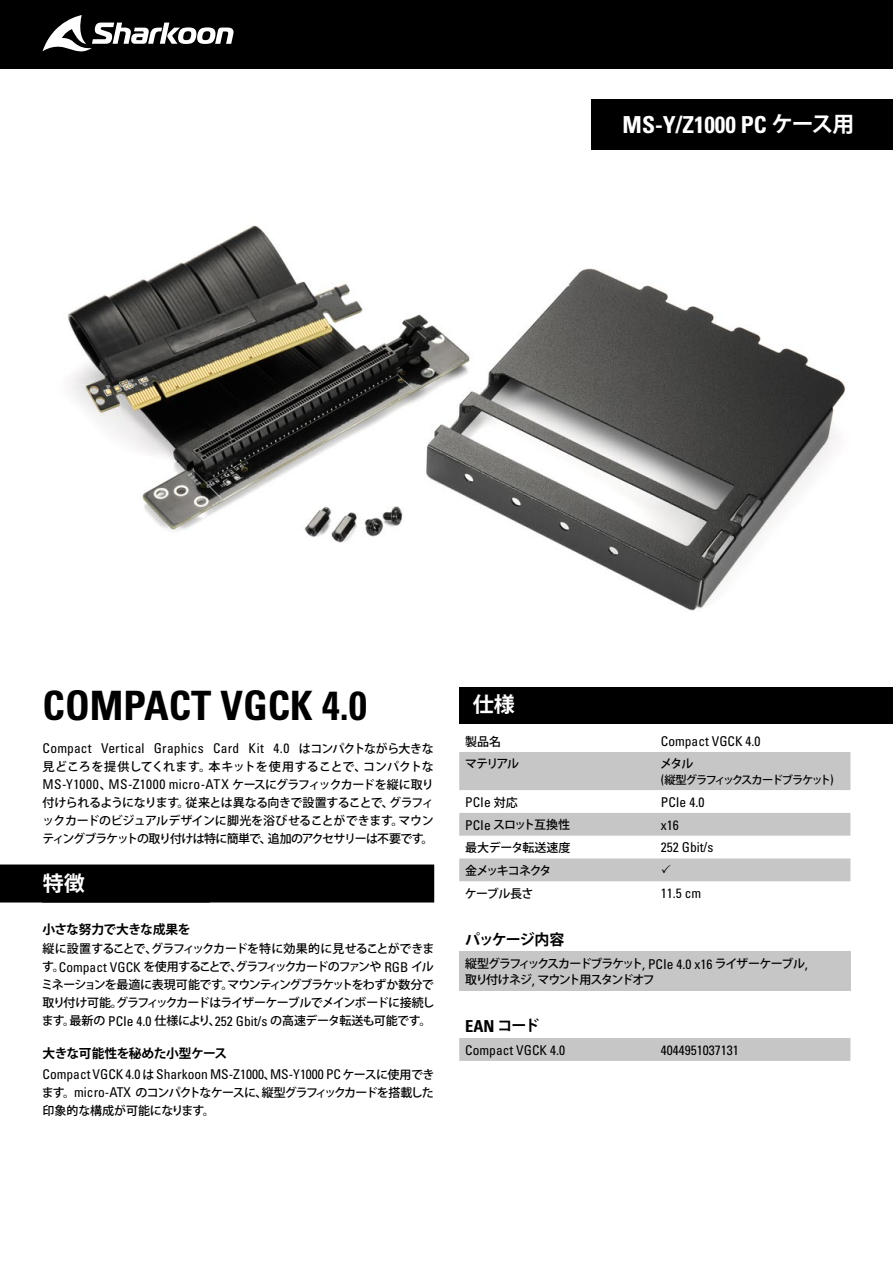
<style>
.page{position:relative;width:893px;height:1263px;background:#fff}
.page>*{position:absolute;margin:0;border:0;box-sizing:border-box;transform-origin:0 0}
.t1{font:40.5px "Univers LTCYR 67 Bold Cond";color:#000}
.t2{font:23.4px "Univers LTCYR 67 Bold Cond";color:#fff}
.t3{font:700 21px "Koz Go Pr 6 N";color:#fff}
.t4{font:16.5px "Univers LTCYR 67 Bold Cond";color:#000}
.t5{font:700 15px "Koz Go Pr 6 N";letter-spacing:-.065em;color:#000}
.t6{font:condensed 13.5px "Univers LTCYR 57";color:#000}
.t7{font:condensed 13.5px "Univers LTCYR 57";letter-spacing:.025em;color:#000}
.t8{font:700 12.75px "Koz Go Pr 6 N";letter-spacing:-.04em;color:#000}
.t9{font:500 12px/18px "Koz Go Pr 6 N";letter-spacing:-.06em;color:#000;text-align:justify}
.t10{font:500 12px/22.8px "Koz Go Pr 6 N";letter-spacing:-.08em;color:#000}
.t11{font:500 12px/16.2px "Koz Go Pr 6 N";letter-spacing:-.105em;color:#000}
.t12{font:500 12px "Koz Go Pr 6 N";letter-spacing:.005em;color:#000}
.t13{font:500 12px "Koz Go Pr 6 N";letter-spacing:-.085em;color:#000}
.t14{font:500 12px "Koz Go Pr 6 N";letter-spacing:-.015em;color:#000}
.t15{font:500 11.25px "Koz Go Pr 6 N";letter-spacing:-.125em;color:#000}
.s1{font-family:"Koz Go Pr 6 N";font-weight:700;font-size:21.9px}
.s2{font-family:"Koz Go Pr 6 N";font-weight:500;font-stretch:normal;font-size:12px}
.s3{font-family:"Univers LTCYR 57";font-weight:400;font-stretch:condensed;font-size:13.5px}
.s4{font-family:"Univers LTCYR 57";font-weight:400;font-stretch:condensed;font-size:12.75px}
.s5{font-family:"Koz Go Pr 6 N";font-weight:700;font-size:15px}
</style>
<div class="page">
<div style="left:0;top:0;width:893px;height:69px;background:#000"></div>
<svg style="left:43px;top:15px;width:191px;height:37px"></svg>
<img style="left:67px;top:225px;width:779px;height:386px">
<div style="left:459px;top:952px;width:391px;height:39px;background:#c6c6c6"></div>
<div style="left:459px;top:686px;width:434px;height:37px;background:#000"></div>
<svg style="left:459px;top:881px;width:391px;height:1px"></svg>
<svg style="left:459px;top:752px;width:391px;height:129px;fill:#c6c6c6"></svg>
<div style="left:459px;top:1038px;width:391px;height:23px;background:#c6c6c6"></div>
<div style="left:0;top:865px;width:434px;height:37px;background:#000"></div>
<div style="left:42px;top:872px;width:167px;height:30px;border:1px solid #000"></div>
<div style="left:591px;top:99px;width:302px;height:51px;background:#000"></div>
<svg style="left:662px;top:864px;width:9px;height:9px"></svg>
<h2 class="t2" style="left:623px;top:110px;width:233px">MS-Y/Z1000 PC <span class="s1">ケース用</span></h2>
<h1 class="t1" style="left:43px;top:681px;width:326px">COMPACT VGCK 4.0</h1>
<p class="t6" style="left:43px;top:740px;width:393px">Compact Vertical Graphics Card Kit 4.0 <span class="s2">はコンパクトながら大きな</span></p>
<p class="t12" style="left:43px;top:759px;width:393px">見どころを提供してくれます。本キットを使用することで、コンパクトな</p>
<p class="t7" style="left:43px;top:776px;width:393px">MS-Y1000<span class="s2">、</span>MS-Z1000 micro-ATX <span class="s2">ケースにグラフィックカードを縦に取り</span></p>
<p class="t9" style="left:43px;top:793px;width:393px">付けられるようになります。従来とは異なる向きで設置することで、グラフィックカードのビジュアルデザインに脚光を浴びせることができます。マウンティングブラケットの取り付けは特に簡単で、追加のアクセサリーは不要です。</p>
<h3 class="t3" style="left:43px;top:872px;width:43px">特徴</h3>
<p class="t8" style="left:43px;top:922px;width:149px">小さな努力で大きな成果を</p>
<p class="t9" style="left:41px;top:940px;width:395px">縦に設置することで、グラフィックカードを特に効果的に見せることができます。<span class="s3">Compact VGCK</span> を使用することで、グラフィックカードのファンや <span class="s3">RGB</span> イルミネーションを最適に表現可能です。マウンティングブラケットをわずか数分で取り付け可能。グラフィックカードはライザーケーブルでメインボードに接続します。最新の <span class="s3">PCIe 4.0</span> 仕様により、<span class="s3">252 Gbit/s</span> の高速データ転送も可能です。</p>
<p class="t8" style="left:43px;top:1046px;width:186px">大きな可能性を秘めた小型ケース</p>
<p class="t6" style="left:43px;top:1066px;width:393px">Compact VGCK 4.0 <span class="s2">は</span> Sharkoon MS-Z1000<span class="s2">、</span>MS-Y1000 PC <span class="s2">ケースに使用でき</span></p>
<p class="t10" style="left:42px;top:1083px;width:394px;line-height:18px">ます。<span class="s3">micro-ATX</span> のコンパクトなケースに、縦型グラフィックカードを搭載した印象的な構成が可能になります。</p>
<h3 class="t3" style="left:473px;top:693px;width:43px">仕様</h3>
<p class="t9" style="left:465px;top:732px;width:37px">製品名</p>
<p class="t6" style="left:661px;top:733px;width:101px">Compact VGCK 4.0</p>
<p class="t9" style="left:465px;top:755px;width:56px">マテリアル</p>
<p class="t9" style="left:660px;top:755px;width:35px">メタル</p>
<p class="t15" style="left:661px;top:773px;width:174px"><span class="s4">(</span>縦型グラフィックスカードブラケット<span class="s4">)</span></p>
<p class="t6" style="left:465px;top:793px;width:54px">PCIe <span class="s2">対応</span></p>
<p class="t6" style="left:661px;top:793px;width:45px">PCIe 4.0</p>
<p class="t13" style="left:465px;top:818px;width:106px"><span class="s3">PCIe</span> スロット互換性</p>
<p class="t6" style="left:661px;top:816px;width:19px">x16</p>
<p class="t14" style="left:465px;top:841px;width:107px">最大データ転送速度</p>
<p class="t6" style="left:661px;top:839px;width:54px">252 Gbit/s</p>
<p class="t10" style="left:465px;top:859px;width:88px">金メッキコネクタケーブル長さ</p>
<p class="t6" style="left:661px;top:885px;width:42px">11.5 cm</p>
<p class="t5" style="left:465px;top:931px;width:101px">パッケージ内容</p>
<p class="t11" style="left:465px;top:956px;width:344px">縦型グラフィックスカードブラケット<span class="s3">, PCIe 4.0 x16</span> ライザーケーブル<span class="s3">,</span>取り付けネジ<span class="s3">,</span> マウント用スタンドオフ</p>
<h3 class="t4" style="left:465px;top:1016px;width:76px">EAN <span class="s5">コード</span></h3>
<p class="t6" style="left:465px;top:1041px;width:101px">Compact VGCK 4.0</p>
<p class="t6" style="left:661px;top:1041px;width:79px">4044951037131</p>
</div>
